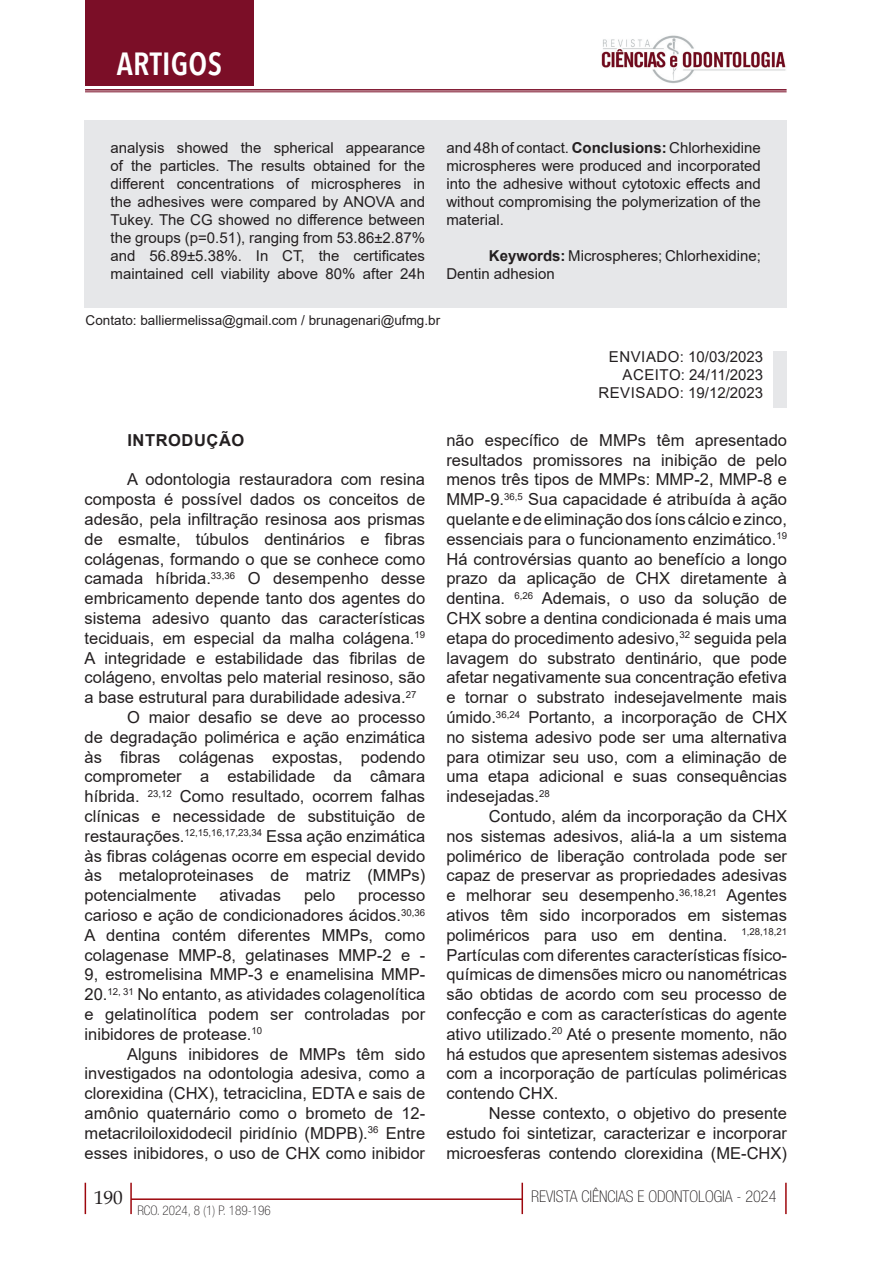
<style>
.page{position:relative;width:893px;height:1263px;background:#fff}
.page>*{position:absolute;margin:0;border:0;box-sizing:border-box;transform-origin:0 0}
.t1{font:600 condensed 31.8px "Avenir Next LT Pro";letter-spacing:.01em;color:#fff}
.t2{font:19.2px "Book Antiqua";color:#231f20}
.t3{font:16.5px/19.8px "Arial";color:#231f20;text-align:justify}
.t4{font:700 16.5px "Arial";letter-spacing:.035em;color:#231f20}
.t5{font:100 condensed 16.2px "Helvetica Neue LT Std";color:#231f20}
.t6{font:15px/18px "Arial";color:#231f20;text-align:justify}
.t7{font:15px/18px "Arial";letter-spacing:.035em;color:#231f20;text-align:right}
.t8{font:13.5px "Arial";color:#231f20}
.t9{font:100 condensed 13.2px "Helvetica Neue LT Std";color:#231f20}
.s1{font-weight:700}
</style>
<div class="page">
<hr style="left:85px;top:1183px;width:1px;height:31px;background:#9d070d">
<hr style="left:785px;top:1183px;width:2px;height:31px;background:#9d070d">
<hr style="left:521px;top:1183px;width:2px;height:31px;background:#9d070d">
<hr style="left:130px;top:1183px;width:2px;height:31px;background:#9d070d">
<hr style="left:131px;top:1198px;width:391px;height:2px;background:#9d070d">
<img style="left:601px;top:35px;width:185px;height:48px">
<div style="left:85px;top:0;width:169px;height:85px;background:#7b0e27"></div>
<hr style="left:85px;top:89px;width:702px;height:2px;background:#7b0e27">
<hr style="left:85px;top:92px;width:702px;height:1px;background:#7b0e27">
<div style="left:85px;top:120px;width:702px;height:188px;background:#e6e7e9"></div>
<div style="left:774px;top:351px;width:13px;height:57px;background:#e6e7e9"></div>
<h1 class="t1" style="left:117px;top:45px;width:107px">ARTIGOS</h1>
<p class="t6" style="left:111px;top:139px;width:316px">analysis showed the spherical appearance of the particles. The results obtained for the different concentrations of microspheres in the adhesives were compared by ANOVA and Tukey. The CG showed no difference between the groups (p=0.51), ranging from 53.86±2.87% and 56.89±5.38%. In CT, the certificates maintained cell viability above 80% after 24h</p>
<p class="t6" style="left:446px;top:139px;width:316px">and 48h of contact. <span class="s1">Conclusions:</span> Chlorhexidine microspheres were produced and incorporated into the adhesive without cytotoxic effects and without compromising the polymerization of the material.</p>
<p class="t6" style="left:446px;top:247px;width:316px;text-indent:43px"><span class="s1">Keywords:</span> Microspheres; Chlorhexidine;<br>Dentin adhesion</p>
<p class="t8" style="left:86px;top:310px;width:356px">Contato: balliermelissa@gmail.com / brunagenari@ufmg.br</p>
<p class="t7" style="left:598px;top:348px;width:166px">ENVIADO: 10/03/2023<br>ACEITO: 24/11/2023<br>REVISADO: 19/12/2023</p>
<p class="t4" style="left:127px;top:428px;width:119px">INTRODUÇÃO</p>
<p class="t3" style="left:127px;top:470px;width:300px">A odontologia restauradora com resina</p>
<p class="t3" style="left:85px;top:489px;width:342px">composta é possível dados os conceitos de</p>
<p class="t3" style="left:85px;top:509px;width:342px">adesão, pela infiltração resinosa aos prismas</p>
<p class="t3" style="left:85px;top:529px;width:342px">de esmalte, túbulos dentinários e fibras</p>
<p class="t3" style="left:85px;top:549px;width:342px">colágenas, formando o que se conhece como</p>
<p class="t3" style="left:85px;top:569px;width:342px">camada híbrida.<sup>33,36</sup> O desempenho desse</p>
<p class="t3" style="left:85px;top:588px;width:342px">embricamento depende tanto dos agentes do</p>
<p class="t3" style="left:85px;top:608px;width:342px">sistema adesivo quanto das características</p>
<p class="t3" style="left:85px;top:628px;width:342px">teciduais, em especial da malha colágena.<sup>19</sup></p>
<p class="t3" style="left:85px;top:648px;width:342px">A integridade e estabilidade das fibrilas de</p>
<p class="t3" style="left:85px;top:668px;width:342px">colágeno, envoltas pelo material resinoso, são</p>
<p class="t3" style="left:85px;top:687px;width:333px">a base estrutural para durabilidade adesiva.<sup>27</sup></p>
<p class="t3" style="left:127px;top:707px;width:300px">O maior desafio se deve ao processo</p>
<p class="t3" style="left:85px;top:727px;width:342px">de degradação polimérica e ação enzimática</p>
<p class="t3" style="left:85px;top:747px;width:342px">às fibras colágenas expostas, podendo</p>
<p class="t3" style="left:85px;top:767px;width:342px">comprometer a estabilidade da câmara</p>
<p class="t3" style="left:85px;top:786px;width:342px">híbrida. <sup>23,12</sup> Como resultado, ocorrem falhas</p>
<p class="t3" style="left:85px;top:806px;width:342px">clínicas e necessidade de substituição de</p>
<p class="t3" style="left:85px;top:826px;width:342px">restaurações.<sup>12,15,16,17,23,34</sup> Essa ação enzimática</p>
<p class="t3" style="left:85px;top:846px;width:342px">às fibras colágenas ocorre em especial devido</p>
<p class="t3" style="left:85px;top:866px;width:342px">às metaloproteinases de matriz (MMPs)</p>
<p class="t3" style="left:85px;top:885px;width:113px">potencialmente</p>
<p class="t3" style="left:220px;top:885px;width:63px">ativadas</p>
<p class="t3" style="left:304px;top:885px;width:33px">pelo</p>
<p class="t3" style="left:85px;top:885px;width:342px;text-indent:274px">processo carioso e aç ã o de condicionadores á cidos.<sup>30,36<br></sup>A dentina contém diferentes MMPs, como colagenase MMP-8, gelatinases MMP-2 e - 9, estromelisina MMP-3 e enamelisina MMP-20.<sup>12,</sup> <sup>31</sup> No entanto, as atividades colagenolítica e gelatinolítica podem ser controladas por inibidores de protease.<sup>10</sup></p>
<p class="t3" style="left:85px;top:1044px;width:342px;text-indent:43px">Alguns inibidores de MMPs têm sido investigados na odontologia adesiva, como a clorexidina (CHX), tetraciclina, EDTA e sais de amônio quaternário como o brometo de 12- metacriloiloxidodecil piridínio (MDPB).<sup>36</sup> Entre esses inibidores, o uso de CHX como inibidor</p>
<p class="t3" style="left:446px;top:430px;width:342px">não específico de MMPs têm apresentado resultados promissores na inibição de pelo menos trê s tipos de MMPs: MMP-2, MMP-8 e MMP-9.<sup>36,5</sup> Sua capacidade é atribuída à ação quelante e de eliminação dos íons cálcio e zinco, essenciais para o funcionamento enzimático.<sup>19<br></sup>Há controvérsias quanto ao benefício a longo prazo da aplicação de CHX diretamente à dentina. <sup>6,26</sup> Ademais, o uso da solução de CHX sobre a dentina condicionada é mais uma etapa do procedimento adesivo,<sup>32</sup> seguida pela lavagem do substrato dentinário, que pode afetar negativamente sua concentração efetiva e tornar o substrato indesejavelmente mais úmido.<sup>36,24</sup> Portanto, a incorporação de CHX no sistema adesivo pode ser uma alternativa para otimizar seu uso, com a eliminação de uma etapa adicional e suas consequências indesejadas.<sup>28</sup></p>
<p class="t3" style="left:446px;top:806px;width:342px;text-indent:43px">Contudo, além da incorporação da CHX nos sistemas adesivos, aliá-la a um sistema polimérico de liberação controlada pode ser capaz de preservar as propriedades adesivas e melhorar seu desempenho.<sup>36,18,21</sup> Agentes ativos têm sido incorporados em sistemas poliméricos para uso em dentina. <sup>1,28,18,21<br></sup>Partículas com diferentes características físico&shy;químicas de dimensões micro ou nanométricas são obtidas de acordo com seu processo de confecção e com as características do agente ativo utilizado.<sup>20</sup> Até o presente momento, não há estudos que apresentem sistemas adesivos com a incorporação de partículas poliméricas contendo CHX.</p>
<p class="t3" style="left:446px;top:1103px;width:342px;text-indent:43px">Nesse contexto, o objetivo do presente estudo foi sintetizar, caracterizar e incorporar microesferas contendo clorexidina (ME-CHX)</p>
<p class="t2" style="left:94px;top:1184px;width:30px">190</p>
<p class="t5" style="left:531px;top:1187px;width:247px">REVISTA CIÊNCIAS E ODONTOLOGIA - 2024</p>
<p class="t9" style="left:137px;top:1203px;width:135px">RCO. 2024, 8 (1) P. 189-196</p>
</div>
